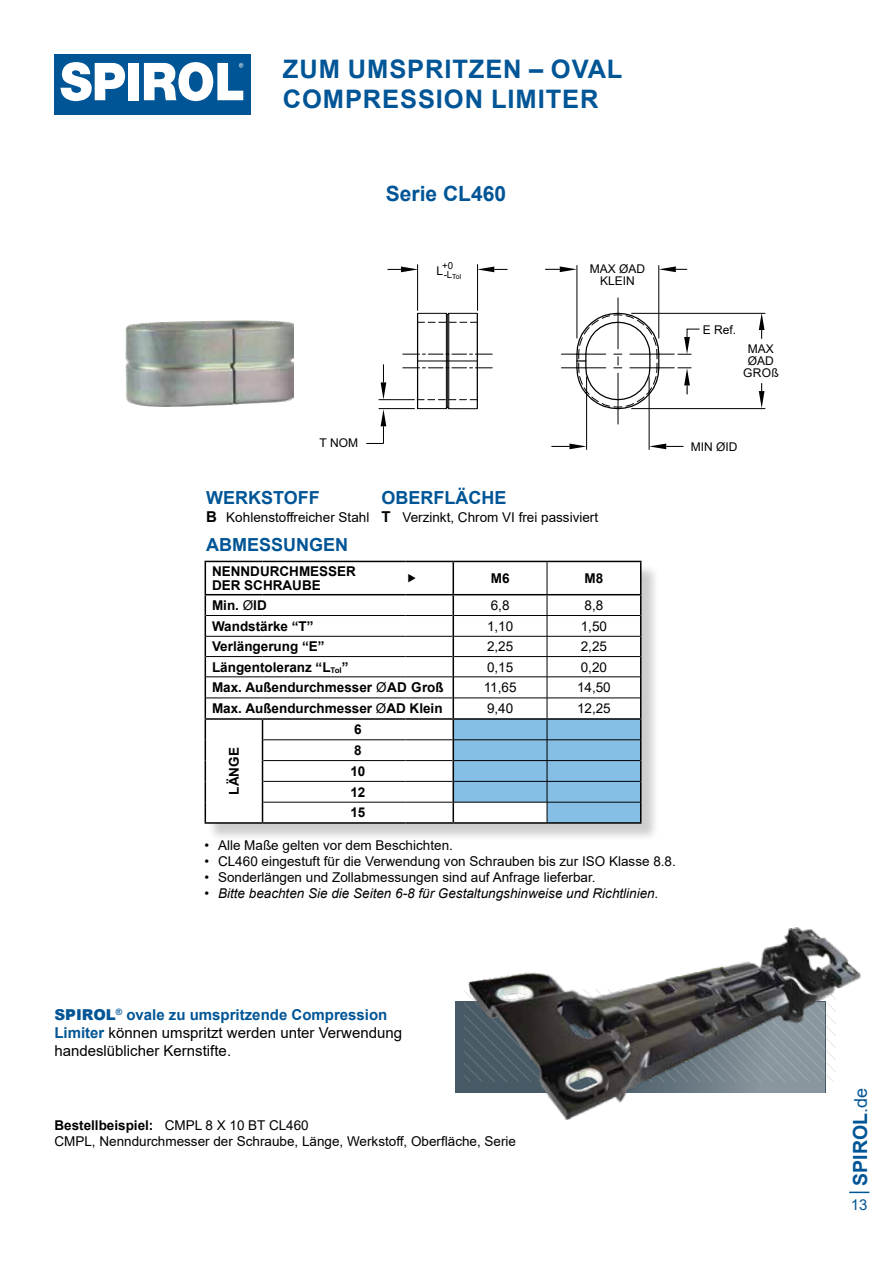
<style>
.page{position:relative;width:893px;height:1263px;background:#fff}
.page>*{position:absolute;margin:0;border:0;box-sizing:border-box;transform-origin:0 0}
.t1{font:700 25.5px/30px "Arial";letter-spacing:.035em;color:#005596}
.t2{font:700 21px "Arial";color:#005596}
.t3{font:700 19.5px "Arial";color:#005596}
.t4{font:700 18px "Arial";color:#005596}
.t5{font:15px/18px "Arial";color:#000}
.t6{font:15px "Arial";color:#005596}
.t7{font:13.5px/16.2px "Arial";color:#000}
.t8{font:700 13.5px/20.9px "Arial";color:#000}
.t9{font:italic 13.5px "Arial";color:#000}
.t10{font:12px/12px "Arial";color:#000;text-align:center}
.t11{font:9.6px "Arial";color:#000}
.t12{font:7.05px "Arial";color:#000}
.s1{font-weight:700;font-size:15px}
.s2{font-weight:400}
.s3{font-weight:900;color:#005596}
.s4{font-weight:700;color:#005596}
.s5{font-weight:700}
.s6{font-weight:400;font-size:18px}
</style>
<div class="page">
<hr style="left:849px;top:1191px;width:20px;height:2px;background:#005596">
<div style="left:454px;top:1002px;width:371px;height:91px;background:#475a66"></div>
<img style="left:125px;top:321px;width:168px;height:85px">
<hr style="left:618px;top:298px;width:1px;height:51px;background:#000">
<hr style="left:618px;top:373px;width:1px;height:51px;background:#000">
<svg style="left:418px;top:322px;width:59px;height:1px"></svg>
<hr style="left:561px;top:354px;width:45px;height:1px;background:#000">
<hr style="left:630px;top:354px;width:44px;height:1px;background:#000">
<hr style="left:561px;top:367px;width:45px;height:1px;background:#000">
<hr style="left:630px;top:367px;width:44px;height:1px;background:#000">
<svg style="left:403px;top:354px;width:89px;height:1px"></svg>
<svg style="left:403px;top:368px;width:89px;height:1px"></svg>
<hr style="left:477px;top:265px;width:1px;height:45px;background:#000">
<hr style="left:417px;top:265px;width:1px;height:45px;background:#000">
<hr style="left:632px;top:408px;width:133px;height:1px;background:#000">
<hr style="left:632px;top:313px;width:133px;height:1px;background:#000">
<hr style="left:577px;top:265px;width:1px;height:73px;background:#000">
<hr style="left:658px;top:265px;width:1px;height:73px;background:#000">
<hr style="left:586px;top:377px;width:1px;height:72px;background:#000">
<hr style="left:649px;top:377px;width:1px;height:72px;background:#000">
<hr style="left:379px;top:408px;width:35px;height:1px;background:#000">
<hr style="left:379px;top:399px;width:35px;height:1px;background:#000">
<hr style="left:447px;top:315px;width:1px;height:92px;background:#000">
<hr style="left:418px;top:361px;width:59px;height:1px;background:#000">
<hr style="left:446px;top:313px;width:1px;height:96px;background:#000">
<hr style="left:448px;top:313px;width:1px;height:96px;background:#000">
<svg style="left:576px;top:312px;width:84px;height:98px"></svg>
<hr style="left:417px;top:313px;width:1px;height:95px;background:#000">
<hr style="left:477px;top:313px;width:1px;height:95px;background:#000">
<svg style="left:418px;top:312px;width:59px;height:4px"></svg>
<svg style="left:417px;top:399px;width:60px;height:11px"></svg>
<svg style="left:759px;top:313px;width:5px;height:26px"></svg>
<svg style="left:759px;top:383px;width:5px;height:25px"></svg>
<svg style="left:545px;top:266px;width:32px;height:6px"></svg>
<svg style="left:659px;top:266px;width:28px;height:6px"></svg>
<svg style="left:551px;top:444px;width:36px;height:5px"></svg>
<svg style="left:649px;top:444px;width:34px;height:5px"></svg>
<svg style="left:388px;top:267px;width:30px;height:5px"></svg>
<svg style="left:381px;top:364px;width:5px;height:36px"></svg>
<svg style="left:477px;top:267px;width:30px;height:5px"></svg>
<svg style="left:366px;top:409px;width:20px;height:35px"></svg>
<svg style="left:678px;top:328px;width:22px;height:27px"></svg>
<svg style="left:678px;top:367px;width:13px;height:27px"></svg>
<div style="left:54px;top:54px;width:197px;height:60px;background:#005596"></div>
<div style="left:128px;top:63px;width:11px;height:37px;background:#fff"></div>
<svg style="left:60px;top:62px;width:66px;height:39px"></svg>
<svg style="left:144px;top:62px;width:99px;height:40px"></svg>
<img style="left:468px;top:927px;width:393px;height:193px">
<div style="left:207px;top:563px;width:453px;height:280px;background:#000;opacity:.2"></div>
<svg style="left:206px;top:562px;width:434px;height:260px"></svg>
<hr style="left:206px;top:615px;width:56px;height:1px;background:#000">
<hr style="left:262px;top:615px;width:144px;height:1px;background:#000">
<hr style="left:406px;top:615px;width:47px;height:1px;background:#000">
<hr style="left:206px;top:636px;width:56px;height:1px;background:#000">
<hr style="left:262px;top:636px;width:144px;height:1px;background:#000">
<hr style="left:406px;top:636px;width:47px;height:1px;background:#000">
<hr style="left:206px;top:656px;width:56px;height:1px;background:#000">
<hr style="left:262px;top:656px;width:144px;height:1px;background:#000">
<hr style="left:406px;top:656px;width:47px;height:1px;background:#000">
<hr style="left:206px;top:677px;width:56px;height:1px;background:#000">
<hr style="left:262px;top:677px;width:144px;height:1px;background:#000">
<hr style="left:406px;top:677px;width:47px;height:1px;background:#000">
<hr style="left:206px;top:698px;width:56px;height:1px;background:#000">
<hr style="left:262px;top:698px;width:144px;height:1px;background:#000">
<hr style="left:406px;top:698px;width:47px;height:1px;background:#000">
<hr style="left:263px;top:739px;width:143px;height:1px;background:#000">
<hr style="left:406px;top:739px;width:47px;height:1px;background:#000">
<hr style="left:263px;top:760px;width:143px;height:1px;background:#000">
<hr style="left:406px;top:760px;width:47px;height:1px;background:#000">
<hr style="left:263px;top:781px;width:143px;height:1px;background:#000">
<hr style="left:406px;top:781px;width:47px;height:1px;background:#000">
<hr style="left:263px;top:802px;width:143px;height:1px;background:#000">
<hr style="left:406px;top:802px;width:47px;height:1px;background:#000">
<hr style="left:547px;top:562px;width:1px;height:32px;background:#000">
<hr style="left:205px;top:594px;width:57px;height:1px;background:#000">
<hr style="left:262px;top:594px;width:144px;height:1px;background:#000">
<hr style="left:406px;top:594px;width:47px;height:1px;background:#000">
<hr style="left:453px;top:594px;width:94px;height:1px;background:#000">
<hr style="left:547px;top:594px;width:94px;height:1px;background:#000">
<hr style="left:205px;top:561px;width:57px;height:1px;background:#000">
<hr style="left:205px;top:562px;width:1px;height:32px;background:#000">
<hr style="left:262px;top:561px;width:144px;height:1px;background:#000">
<hr style="left:406px;top:561px;width:47px;height:1px;background:#000">
<hr style="left:453px;top:561px;width:94px;height:1px;background:#000">
<svg style="left:205px;top:595px;width:1px;height:227px"></svg>
<hr style="left:205px;top:822px;width:57px;height:2px;background:#000">
<hr style="left:262px;top:822px;width:144px;height:2px;background:#000">
<hr style="left:406px;top:822px;width:47px;height:2px;background:#000">
<hr style="left:453px;top:822px;width:94px;height:2px;background:#000">
<hr style="left:547px;top:561px;width:94px;height:1px;background:#000">
<hr style="left:640px;top:562px;width:1px;height:32px;background:#000">
<hr style="left:547px;top:822px;width:94px;height:2px;background:#000">
<hr style="left:453px;top:562px;width:1px;height:32px;background:#000">
<svg style="left:453px;top:595px;width:188px;height:228px"></svg>
<hr style="left:205px;top:718px;width:57px;height:2px;background:#000">
<hr style="left:262px;top:718px;width:144px;height:2px;background:#000">
<hr style="left:406px;top:718px;width:47px;height:2px;background:#000">
<hr style="left:453px;top:718px;width:94px;height:2px;background:#000">
<hr style="left:547px;top:718px;width:94px;height:2px;background:#000">
<svg style="left:262px;top:720px;width:1px;height:102px"></svg>
<svg style="left:408px;top:574px;width:8px;height:9px"></svg>
<h1 class="t1" style="left:283px;top:55px;width:341px">ZUM UMSPRITZEN – OVAL<br>COMPRESSION LIMITER</h1>
<h2 class="t2" style="left:386px;top:179px;width:122px">Serie CL460</h2>
<p class="t11" style="left:442px;top:259px;width:12px">+0</p>
<p class="t12" style="left:444px;top:272px;width:19px"><sup>-L</sup>Tol</p>
<p class="t10" style="left:436px;top:265px;width:8px">L</p>
<p class="t10" style="left:590px;top:263px;width:57px">MAX ØAD<br>KLEIN</p>
<p class="t10" style="left:703px;top:324px;width:35px">E Ref.</p>
<p class="t10" style="left:743px;top:343px;width:37px">MAX<br>ØAD<br>GROß</p>
<p class="t10" style="left:320px;top:437px;width:40px">T NOM</p>
<p class="t10" style="left:691px;top:441px;width:48px">MIN ØID</p>
<h3 class="t4" style="left:206px;top:485px;width:115px">WERKSTOFF</h3>
<h3 class="t4" style="left:382px;top:485px;width:126px">OBERFLÄCHE</h3>
<p class="t7" style="left:206px;top:509px;width:394px"><span class="s1">B</span> Kohlenstoffreicher Stahl <span class="s1">T</span> Verzinkt, Chrom VI frei passiviert</p>
<h3 class="t4" style="left:206px;top:532px;width:144px">ABMESSUNGEN</h3>
<p class="t8" style="left:212px;top:565px;width:145px;line-height:13.5px">NENNDURCHMESSER<br>DER SCHRAUBE</p>
<p class="t8" style="left:491px;top:568px;width:20px">M6</p>
<p class="t8" style="left:584px;top:568px;width:20px">M8</p>
<p class="t8" style="left:212px;top:595px;width:56px">Min. <span class="s2">Ø</span>ID</p>
<p class="t7" style="left:491px;top:597px;width:20px">6,8</p>
<p class="t7" style="left:584px;top:597px;width:20px">8,8</p>
<p class="t8" style="left:212px;top:616px;width:103px">Wandstärke “T”</p>
<p class="t7" style="left:487px;top:618px;width:28px">1,10</p>
<p class="t7" style="left:581px;top:618px;width:28px">1,50</p>
<p class="t8" style="left:212px;top:636px;width:114px">Verlängerung “E”</p>
<p class="t7" style="left:487px;top:638px;width:28px">2,25</p>
<p class="t7" style="left:581px;top:638px;width:28px">2,25</p>
<p class="t8" style="left:212px;top:657px;width:138px">Längentoleranz “L<sub>Tol</sub>”</p>
<p class="t7" style="left:487px;top:659px;width:28px">0,15</p>
<p class="t7" style="left:581px;top:659px;width:28px">0,20</p>
<p class="t8" style="left:212px;top:677px;width:233px">Max. Außendurchmesser <span class="s2">Ø</span>AD Groß</p>
<p class="t7" style="left:484px;top:679px;width:34px">11,65</p>
<p class="t7" style="left:577px;top:679px;width:35px">14,50</p>
<p class="t8" style="left:212px;top:698px;width:232px">Max. Außendurchmesser <span class="s2">Ø</span>AD Klein</p>
<p class="t7" style="left:487px;top:700px;width:28px">9,40</p>
<p class="t7" style="left:577px;top:700px;width:35px">12,25</p>
<p class="t8" style="left:224px;top:795px;width:49px;rotate:-90deg">LÄNGE</p>
<p class="t8" style="left:350px;top:719px;width:17px">6<br>8<br>10<br>12<br>15</p>
<p class="t7" style="left:205px;top:837px;width:250px">• Alle Maße gelten vor dem Beschichten.</p>
<p class="t7" style="left:205px;top:853px;width:473px">• CL460 eingestuft für die Verwendung von Schrauben bis zur ISO Klasse 8.8.</p>
<p class="t7" style="left:205px;top:869px;width:393px">• Sonderlängen und Zollabmessungen sind auf Anfrage lieferbar.</p>
<p class="t9" style="left:205px;top:885px;width:455px">• Bitte beachten Sie die Seiten 6-8 für Gestaltungshinweise und Richtlinien.</p>
<p class="t5" style="left:54px;top:1005px;width:349px"><span class="s3">SPIROL</span><sup>®</sup> <span class="s4">ovale zu umspritzende Compression<br>Limiter</span> können umspritzt werden unter Verwendung handeslüblicher Kernstifte.</p>
<p class="t7" style="left:54px;top:1116px;width:463px"><span class="s5">Bestellbeispiel:</span> CMPL 8 X 10 BT CL460<br>CMPL, Nenndurchmesser der Schraube, Länge, Werkstoff, Oberfläche, Serie</p>
<h3 class="t3" style="left:847px;top:1185px;width:99px;rotate:-90deg">SPIROL<span class="s6">.de</span></h3>
<p class="t6" style="left:851px;top:1194px;width:18px">13</p>
</div>
